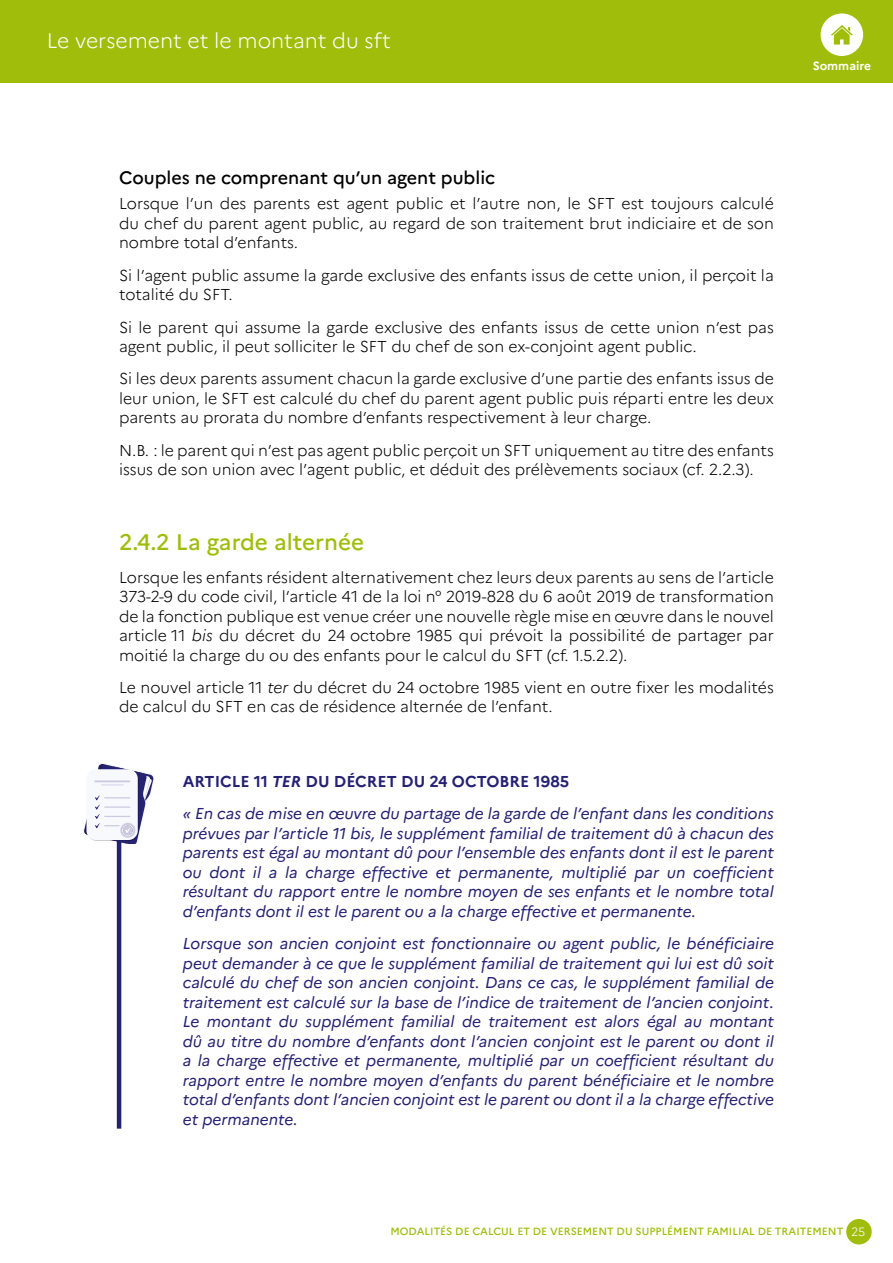
<style>
.page{position:relative;width:893px;height:1263px;background:#fff}
.page>*{position:absolute;margin:0;border:0;box-sizing:border-box;transform-origin:0 0}
.MF_TitreNiv2_H3{font:500 22.5px "Marianne";color:#a1bd0b}
.t1{font:300 21px "Marianne";color:#fff}
.MF_TitreNiv3_H4{font:500 18px "Marianne";color:#000}
.MF_TexteCourant{font:300 15.75px/19.5px "Marianne";color:#000}
.TexteArticle{font:italic 15.75px/19.5px "Marianne";color:#252173;text-align:justify}
.Ttitre_article{font:700 15.75px "Marianne";color:#252173}
.t2{font:700 12px "Marianne";color:#fff}
.t3{font:300 12px "Marianne";color:#fff}
.t4{font:500 10.5px "Marianne";color:#a1bd0b}
.s1{font-style:italic}
</style>
<div class="page">
<div style="left:0;top:0;width:893px;height:83px;background:#a1bd0b"></div>
<div style="left:846px;top:1219px;width:26px;height:25px;background:#a1bd0b;border-radius:50%"></div>
<div style="left:821px;top:13px;width:42px;height:43px;background:#fff;border-radius:50%"></div>
<svg style="left:831px;top:25px;width:22px;height:20px"></svg>
<hr style="left:117px;top:807px;width:4px;height:321px;background:#252173">
<svg style="left:83px;top:763px;width:71px;height:80px"></svg>
<h2 class="t1" style="left:47px;top:28px;width:345px">Le versement et le montant du sft</h2>
<p class="t2" style="left:813px;top:59px;width:60px">Sommaire</p>
<h4 class="MF_TitreNiv3_H4" style="left:119px;top:166px;width:378px">Couples ne comprenant qu’un agent public</h4>
<p class="MF_TexteCourant" style="left:119px;top:194px;width:656px;text-align:justify">Lorsque l’un des parents est agent public et l’autre non, le SFT est toujours calculé du chef du parent agent public, au regard de son traitement brut indiciaire et de son nombre total d’enfants.</p>
<p class="MF_TexteCourant" style="left:119px;top:265px;width:656px">Si l’agent public assume la garde exclusive des enfants issus de cette union, il perçoit la totalité du SFT.</p>
<p class="MF_TexteCourant" style="left:119px;top:317px;width:656px">Si le parent qui assume la garde exclusive des enfants issus de cette union n’est pas agent public, il peut solliciter le SFT du chef de son ex-conjoint agent public.</p>
<p class="MF_TexteCourant" style="left:119px;top:369px;width:656px;text-align:justify">Si les deux parents assument chacun la garde exclusive d’une partie des enfants issus de leur union, le SFT est calculé du chef du parent agent public puis réparti entre les deux parents au prorata du nombre d’enfants respectivement à leur charge.</p>
<p class="MF_TexteCourant" style="left:119px;top:440px;width:656px">N.B. : le parent qui n’est pas agent public perçoit un SFT uniquement au titre des enfants issus de son union avec l’agent public, et déduit des prélèvements sociaux (cf. 2.2.3).</p>
<h3 class="MF_TitreNiv2_H3" style="left:119px;top:529px;width:247px">2.4.2 La garde alternée</h3>
<p class="MF_TexteCourant" style="left:119px;top:567px;width:656px;text-align:justify">Lorsque les enfants résident alternativement chez leurs deux parents au sens de l’article 373-2-9 du code civil, l’article 41 de la loi n° 2019-828 du 6 août 2019 de transformation de la fonction publique est venue créer une nouvelle règle mise en œuvre dans le nouvel article 11 <span class="s1">bis</span> du décret du 24 octobre 1985 qui prévoit la possibilité de partager par moitié la charge du ou des enfants pour le calcul du SFT (cf. 1.5.2.2).</p>
<p class="MF_TexteCourant" style="left:119px;top:677px;width:656px">Le nouvel article 11 <span class="s1">ter</span> du décret du 24 octobre 1985 vient en outre fixer les modalités de calcul du SFT en cas de résidence alternée de l’enfant.</p>
<p class="Ttitre_article" style="left:183px;top:772px;width:388px">ARTICLE 11 <span class="s1">TER</span> DU DÉCRET DU 24 OCTOBRE 1985</p>
<p class="TexteArticle" style="left:183px;top:804px;width:593px">« En cas de mise en œuvre du partage de la garde de l’enfant dans les conditions prévues par l’article 11 bis, le supplément familial de traitement dû à chacun des parents est égal au montant dû pour l’ensemble des enfants dont il est le parent ou dont il a la charge effective et permanente, multiplié par un coefficient résultant du rapport entre le nombre moyen de ses enfants et le nombre total d’enfants dont il est le parent ou a la charge effective et permanente.</p>
<p class="TexteArticle" style="left:183px;top:934px;width:593px">Lorsque son ancien conjoint est fonctionnaire ou agent public, le bénéficiaire peut demander à ce que le supplément familial de traitement qui lui est dû soit calculé du chef de son ancien conjoint. Dans ce cas, le supplément familial de traitement est calculé sur la base de l’indice de traitement de l’ancien conjoint.<br>Le montant du supplément familial de traitement est alors égal au montant dû au titre du nombre d’enfants dont l’ancien conjoint est le parent ou dont il a la charge effective et permanente, multiplié par un coefficient résultant du rapport entre le nombre moyen d’enfants du parent bénéficiaire et le nombre total d’enfants dont l’ancien conjoint est le parent ou dont il a la charge effective et permanente.</p>
<p class="t4" style="left:390px;top:1225px;width:454px">MODALITÉS DE CALCUL ET DE VERSEMENT DU SUPPLÉMENT FAMILIAL DE TRAITEMENT</p>
<p class="t3" style="left:851px;top:1224px;width:16px">25</p>
</div>
